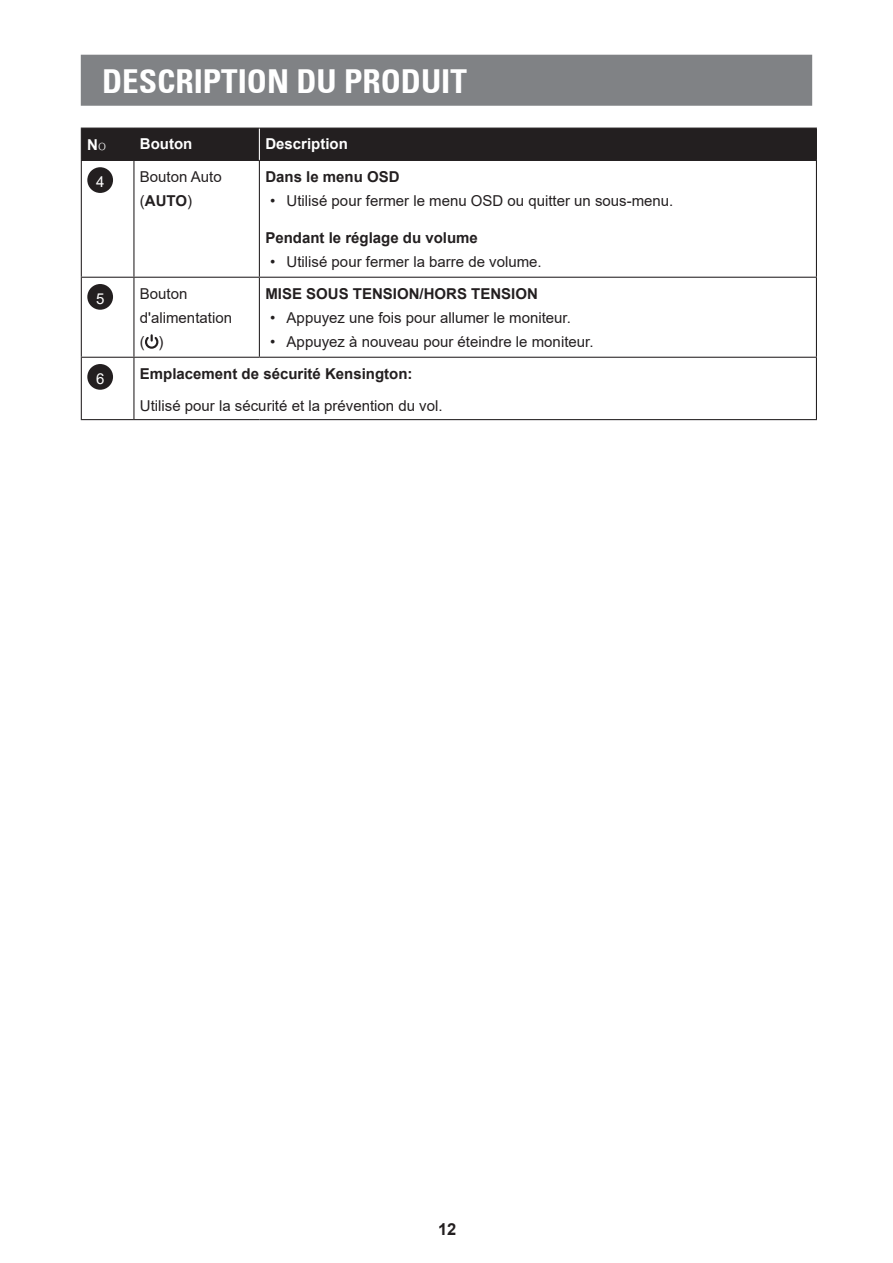
<style>
.page{position:relative;width:893px;height:1263px;background:#fff}
.page>*{position:absolute;margin:0;border:0;box-sizing:border-box;transform-origin:0 0}
.t1{font:700 condensed 33px "Univers 67";color:#fff}
.t2{font:700 16.5px "Arial";color:#231f20}
.t3{font:15px/24px "Arial";color:#231f20}
.t4{font:700 15px "Arial";color:#231f20}
.t5{font:700 15px "Arial";color:#fff}
.t6{font:15px "Arial";color:#fff}
.s1{font-family:"Adobe Ming Std";font-weight:300}
.s2{font-weight:700}
</style>
<div class="page">
<div style="left:81px;top:55px;width:731px;height:51px;background:#808285;border:2px solid #808285"></div>
<div style="left:82px;top:129px;width:734px;height:31px;background:#231f20"></div>
<hr style="left:81px;top:128px;width:53px;height:1px;background:#231f20">
<hr style="left:81px;top:129px;width:1px;height:31px;background:#231f20">
<hr style="left:134px;top:128px;width:125px;height:1px;background:#231f20">
<hr style="left:133px;top:129px;width:1px;height:31px;background:#231f20">
<hr style="left:259px;top:128px;width:558px;height:1px;background:#231f20">
<hr style="left:816px;top:129px;width:1px;height:31px;background:#231f20">
<hr style="left:81px;top:160px;width:53px;height:1px;background:#231f20">
<hr style="left:81px;top:161px;width:1px;height:116px;background:#231f20">
<hr style="left:134px;top:160px;width:125px;height:1px;background:#231f20">
<hr style="left:133px;top:161px;width:1px;height:116px;background:#231f20">
<hr style="left:259px;top:160px;width:558px;height:1px;background:#231f20">
<hr style="left:259px;top:161px;width:1px;height:116px;background:#231f20">
<hr style="left:816px;top:161px;width:1px;height:116px;background:#231f20">
<hr style="left:81px;top:277px;width:53px;height:1px;background:#231f20">
<hr style="left:81px;top:278px;width:1px;height:79px;background:#231f20">
<hr style="left:134px;top:277px;width:125px;height:1px;background:#231f20">
<hr style="left:133px;top:278px;width:1px;height:79px;background:#231f20">
<hr style="left:259px;top:277px;width:558px;height:1px;background:#231f20">
<hr style="left:259px;top:278px;width:1px;height:79px;background:#231f20">
<hr style="left:816px;top:278px;width:1px;height:79px;background:#231f20">
<hr style="left:81px;top:357px;width:53px;height:1px;background:#231f20">
<hr style="left:81px;top:358px;width:1px;height:61px;background:#231f20">
<hr style="left:134px;top:357px;width:125px;height:1px;background:#231f20">
<hr style="left:133px;top:358px;width:1px;height:61px;background:#231f20">
<hr style="left:259px;top:357px;width:558px;height:1px;background:#231f20">
<hr style="left:816px;top:358px;width:1px;height:61px;background:#231f20">
<hr style="left:81px;top:419px;width:53px;height:1px;background:#231f20">
<hr style="left:134px;top:419px;width:125px;height:1px;background:#231f20">
<hr style="left:259px;top:419px;width:558px;height:1px;background:#231f20">
<hr style="left:259px;top:129px;width:1px;height:31px;background:#fff">
<div style="left:87px;top:167px;width:26px;height:26px;background:#231f20;border-radius:50%"></div>
<div style="left:87px;top:284px;width:26px;height:26px;background:#231f20;border-radius:50%"></div>
<svg style="left:145px;top:334px;width:13px;height:15px"></svg>
<div style="left:87px;top:364px;width:26px;height:26px;background:#231f20;border-radius:50%"></div>
<h1 class="t1" style="left:102px;top:61px;width:366px">DESCRIPTION DU PRODUIT</h1>
<p class="t5" style="left:87px;top:134px;width:20px">N<span class="s1">o</span></p>
<p class="t5" style="left:140px;top:134px;width:54px">Bouton</p>
<p class="t5" style="left:265px;top:134px;width:84px">Description</p>
<p class="t6" style="left:96px;top:171px;width:10px">4</p>
<p class="t3" style="left:140px;top:164px;width:83px">Bouton Auto (<span class="s2">AUTO</span>)</p>
<p class="t4" style="left:265px;top:166px;width:136px">Dans le menu OSD</p>
<p class="t3" style="left:270px;top:188px;width:405px">• Utilisé pour fermer le menu OSD ou quitter un sous-menu.</p>
<p class="t4" style="left:265px;top:227px;width:214px">Pendant le réglage du volume</p>
<p class="t3" style="left:270px;top:249px;width:273px">• Utilisé pour fermer la barre de volume.</p>
<p class="t6" style="left:96px;top:288px;width:10px">5</p>
<p class="t3" style="left:140px;top:281px;width:94px">Bouton d'alimentation ( )</p>
<p class="t4" style="left:265px;top:283px;width:274px">MISE SOUS TENSION/HORS TENSION</p>
<p class="t3" style="left:270px;top:305px;width:302px">• Appuyez une fois pour allumer le moniteur.</p>
<p class="t3" style="left:270px;top:329px;width:325px">• Appuyez à nouveau pour éteindre le moniteur.</p>
<p class="t6" style="left:96px;top:368px;width:10px">6</p>
<p class="t4" style="left:140px;top:363px;width:274px">Emplacement de sécurité Kensington:</p>
<p class="t3" style="left:140px;top:394px;width:304px">Utilisé pour la sécurité et la prévention du vol.</p>
<p class="t2" style="left:438px;top:1217px;width:20px">12</p>
</div>
